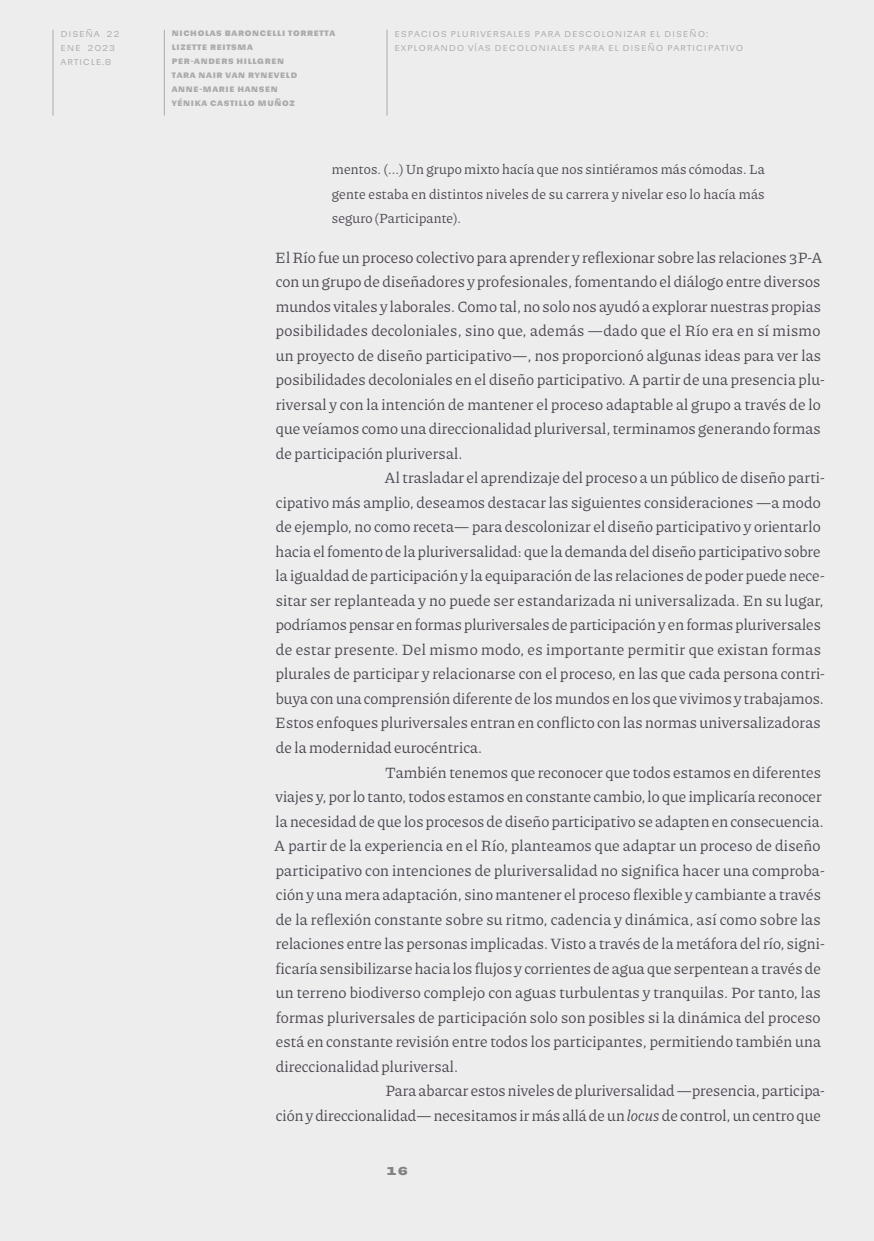
<style>
.page{position:relative;width:874px;height:1241px;background:#fff}
.page>*{position:absolute;margin:0;border:0;box-sizing:border-box;transform-origin:0 0}
.Texto_con_sangría{font:15.75px/24.5px "Piazzolla";letter-spacing:.01em;color:#4c4651}
.Texto_sin_sangría{font:15.75px/24.5px "Piazzolla";letter-spacing:.01em;color:#4c4651}
.cita{font:14px/24.5px "Piazzolla";letter-spacing:.015em;color:#4c4651;text-align:justify}
.t1{font:700 14px "Sudamerican Grotesk";color:#828282}
.t2{font:10.5px/14px "Sudamerican Grotesk";letter-spacing:.07em;color:#ababab}
.t3{font:700 9.62px/14px "Sudamerican Grotesk";letter-spacing:.07em;color:#ababab}
.s1{font-style:italic}
</style>
<div class="page">
<div style="left:0;top:0;width:873px;height:1240px;background:#ededed"></div>
<hr style="left:52px;top:30px;width:1px;height:85px;background:#ababab">
<hr style="left:164px;top:30px;width:1px;height:85px;background:#ababab">
<hr style="left:386px;top:30px;width:1px;height:85px;background:#ababab">
<p class="t2" style="left:60px;top:26px;width:61px">Diseña 22 ene 2023 article.8</p>
<p class="t3" style="left:172px;top:25px;width:165px">Nicholas Baroncelli Torretta<br>Lizette Reitsma<br>Per-Anders Hillgren<br>Tara Nair van Ryneveld<br>Ann</p>
<p class="t3" style="left:172px;top:81px;width:124px;text-align:center">e-Marie Hansen<br>Yénika Castillo Muñoz</p>
<p class="t2" style="left:394px;top:26px;width:350px">Espacios plurive rsales para descolonizar e l dise ño:<br>Explorando vías de coloniales para e l dise ño participativo</p>
<p class="cita" style="left:331px;top:157px;width:434px">mentos. (...) Un grupo mixto hacía que nos sintiéramos más cómodas. La gente estaba en distintos niveles de su carrera y nivelar eso lo hacía más seguro (Participante).</p>
<p class="Texto_sin_sangría" style="left:275px;top:244px;width:550px">El Río fue un proceso colectivo para aprender y reflexionar sobre las relaciones 3P-A con un grupo de diseñadores y profesionales, fomentando el diálogo entre diversos mundos vitales y laborales. Como tal, no solo nos ayudó a explorar nuestras propias posibilidades decoloniales, sino que, además ―dado que el Río era en sí mismo un proyecto de diseño participativo―, nos proporcionó algunas ideas para ver las posibilidades decoloniales en el diseño participativo. A partir de una presencia plu&shy;riversal y con la intención de mantener el proceso adaptable al grupo a través de lo que veíamos como una direccionalidad pluriversal, terminamos generando formas de participación pluriversal.</p>
<p class="Texto_con_sangría" style="left:275px;top:465px;width:550px;text-indent:109px">Al trasladar el aprendizaje del proceso a un público de diseño parti&shy;cipativo más amplio, deseamos destacar las siguientes consideraciones ―a modo de ejemplo, no como receta― para descolonizar el diseño participativo y orientarlo hacia el fomento de la pluriversalidad: que la demanda del diseño participativo sobre la igualdad de participación y la equiparación de las relaciones de poder puede nece&shy;sitar ser replanteada y no puede ser estandarizada ni universalizada. En su lugar, podríamos pensar en formas pluriversales de participación y en formas pluriversales de estar presente. Del mismo modo, es importante permitir que existan formas plurales de participar y relacionarse con el proceso, en las que cada persona contri&shy;buya con una comprensión diferente de los mundos en los que vivimos y trabajamos.<br>Estos enfoques pluriversales entran en conflicto con las normas universalizadoras de la modernidad eurocéntrica.</p>
<p class="Texto_con_sangría" style="left:274px;top:759px;width:551px;text-indent:111px">También tenemos que reconocer que todos estamos en diferentes viajes y, por lo tanto, todos estamos en constante cambio, lo que implicaría reconocer la necesidad de que los procesos de diseño participativo se adapten en consecuencia.<br>A partir de la experiencia en el Río, planteamos que adaptar un proceso de diseño participativo con intenciones de pluriversalidad no significa hacer una comproba&shy;ción y una mera adaptación, sino mantener el proceso flexible y cambiante a través de la reflexión constante sobre su ritmo, cadencia y dinámica, así como sobre las relaciones entre las personas implicadas. Visto a través de la metáfora del río, signi&shy;ficaría sensibilizarse hacia los flujos y corrientes de agua que serpentean a través de un terreno biodiverso complejo con aguas turbulentas y tranquilas. Por tanto, las formas pluriversales de participación solo son posibles si la dinámica del proceso está en constante revisión entre todos los participantes, permitiendo también una direccionalidad pluriversal.</p>
<p class="Texto_con_sangría" style="left:275px;top:1077px;width:550px;text-align:right">Para abarcar estos niveles de pluriversalidad ―presencia, participa-<br>ción y direccionalidad― necesitamos ir más allá de un <span class="s1">locus</span> de control, un centro que</p>
<p class="t1" style="left:386px;top:1158px;width:23px">16</p>
</div>
